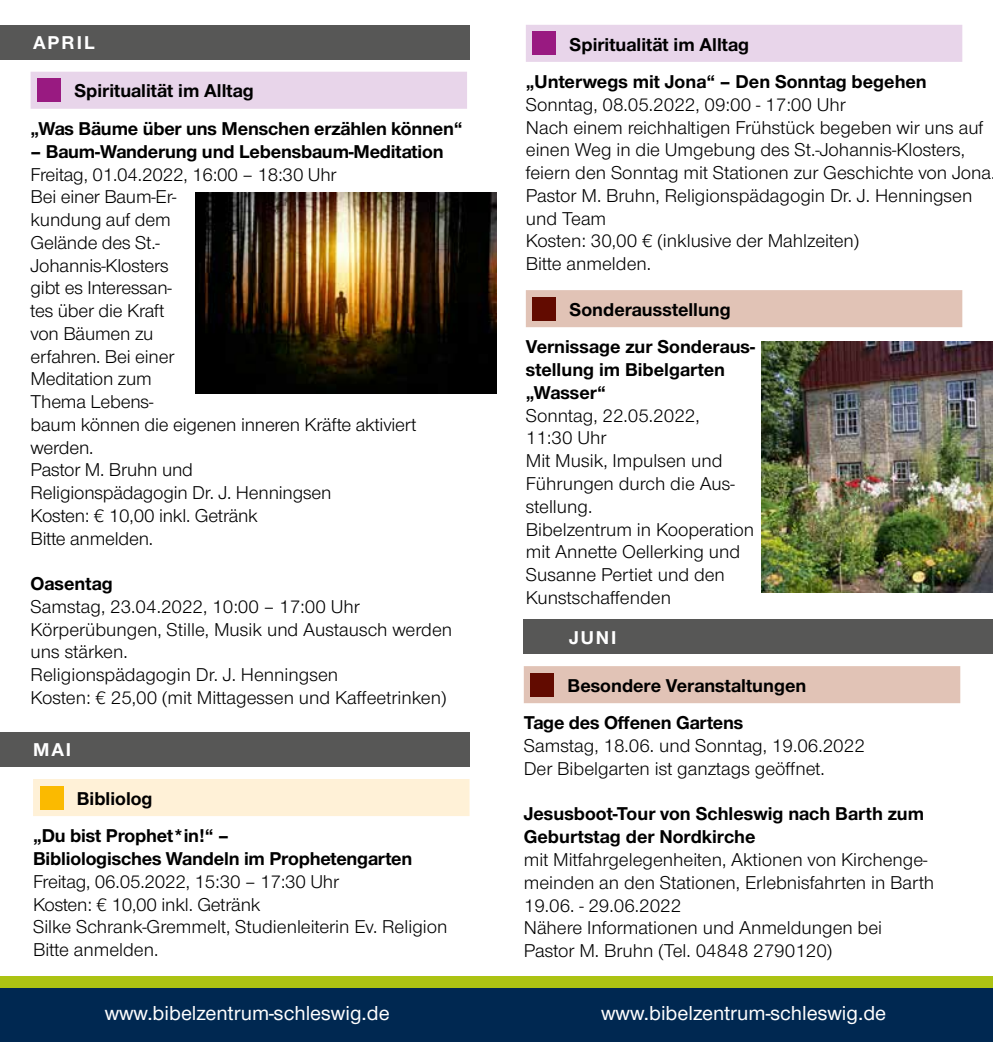
<style>
.page{position:relative;width:993px;height:1042px;background:#fff}
.page>*{position:absolute;margin:0;border:0;box-sizing:border-box;transform-origin:0 0}
.t1{font:500 21px "Nordelbica";color:#fff}
.t2{font:19.25px/22.8px "Nordelbica";color:#000}
.t3{font:700 19.25px/37.6px "Nordelbica";color:#000}
.t4{font:700 19.25px "Nordelbica";letter-spacing:.1em;color:#fff}
</style>
<div class="page">
<div style="left:0;top:25px;width:470px;height:35px;background:#575756"></div>
<div style="left:0;top:987px;width:992px;height:55px;background:#002851"></div>
<div style="left:0;top:976px;width:992px;height:11px;background:#acc313"></div>
<div style="left:525px;top:290px;width:436px;height:37px;background:#e1c3b6"></div>
<div style="left:532px;top:297px;width:23px;height:23px;background:#620b00"></div>
<img style="left:761px;top:341px;width:231px;height:252px">
<div style="left:0;top:732px;width:470px;height:34px;background:#575756"></div>
<div style="left:33px;top:779px;width:436px;height:37px;background:#fff1d7"></div>
<div style="left:40px;top:786px;width:23px;height:23px;background:#fbba00"></div>
<div style="left:523px;top:619px;width:469px;height:35px;background:#575756"></div>
<div style="left:523px;top:666px;width:436px;height:37px;background:#e1c3b6"></div>
<div style="left:530px;top:673px;width:23px;height:23px;background:#620b00"></div>
<img style="left:195px;top:193px;width:301px;height:200px">
<div style="left:526px;top:25px;width:435px;height:37px;background:#e8d5ea"></div>
<div style="left:532px;top:32px;width:23px;height:23px;background:#991a81"></div>
<div style="left:31px;top:72px;width:436px;height:37px;background:#e8d5ea"></div>
<div style="left:38px;top:79px;width:23px;height:23px;background:#991a81"></div>
<p class="t4" style="left:33px;top:32px;width:63px">APRIL</p>
<p class="t3" style="left:31px;top:72px;width:433px;text-indent:44px">Spiritualität im Alltag<br>„Was Bäume über uns Menschen erzählen können“</p>
<p class="t3" style="left:31px;top:132px;width:414px">– Baum-Wanderung und Lebensbaum-Meditation</p>
<p class="t2" style="left:31px;top:163px;width:387px">Freitag, 01.04.2022, 16:00 – 18:30 Uhr<br>Bei einer Baum-Er-<br>kundung auf dem<br>Gelände des St.-<br>Johannis-Klosters<br>gibt es Interessan-<br>tes über die Kraft<br>von Bäumen zu<br>erfahren. Bei einer<br>Meditation zum<br>Thema Lebens-<br>baum können die eigenen inneren Kräfte aktiviert werden.<br>Pastor M. Bruhn und<br>Religionspädagogin Dr. J. Henningsen<br>Kosten: € 10,00 inkl. Getränk<br>Bitte anmelden.</p>
<p class="t3" style="left:31px;top:565px;width:84px">Oasentag</p>
<p class="t2" style="left:31px;top:595px;width:423px">Samstag, 23.04.2022, 10:00 – 17:00 Uhr Körperübungen, Stille, Musik und Austausch werden uns stärken.<br>Religionspädagogin Dr. J. Henningsen<br>Kosten: € 25,00 (mit Mittagessen und Kaffeetrinken)</p>
<p class="t4" style="left:33px;top:739px;width:40px">MAI</p>
<p class="t3" style="left:33px;top:779px;width:197px;text-indent:44px">Bibliolog<br>„Du bist Prophet*in!“ –</p>
<p class="t3" style="left:33px;top:840px;width:381px">Bibliologisches Wandeln im Prophetengarten</p>
<p class="t2" style="left:33px;top:870px;width:416px">Freitag, 06.05.2022, 15:30 – 17:30 Uhr<br>Kosten: € 10,00 inkl. Getränk<br>Silke Schrank-Gremmelt, Studienleiterin Ev. Religion Bitte anmelden.</p>
<p class="t3" style="left:525px;top:25px;width:402px;text-indent:44px">Spiritualität im Alltag<br>„Unterwegs mit Jona“ – Den Sonntag begehen</p>
<p class="t2" style="left:525px;top:93px;width:467px">Sonntag, 08.05.2022, 09:00 - 17:00 Uhr<br>Nach einem reichhaltigen Frühstück begeben wir uns auf einen Weg in die Umgebung des St.-Johannis-Klosters, feiern den Sonntag mit Stationen zur Geschichte von Jona Pastor M. Bruhn, Religionspädagogin Dr. J. Henningsen und Team<br>Kosten: 30,00 € (inklusive der Mahlzeiten)<br>Bitte anmelden.</p>
<p class="t3" style="left:525px;top:291px;width:231px;text-indent:44px">Sonderausstellung<br>Vernissage zur Sonderaus-</p>
<p class="t3" style="left:525px;top:358px;width:201px;line-height:22.8px">stellung im Bibelgarten „Wasser“</p>
<p class="t2" style="left:525px;top:404px;width:230px">Sonntag, 22.05.2022,<br>11:30 Uhr<br>Mit Musik, Impulsen und<br>Führungen durch die Aus&shy;stellung.<br>Bibelzentrum in Kooperation mit Annette Oellerking und<br>Susanne Pertiet und den<br>Kunstschaffenden</p>
<p class="t4" style="left:569px;top:626px;width:49px">JUNI</p>
<p class="t3" style="left:523px;top:666px;width:284px;text-indent:44px">Besondere Veranstaltungen<br>Tage des Offenen Gartens</p>
<p class="t2" style="left:523px;top:734px;width:342px">Samstag, 18.06. und Sonntag, 19.06.2022<br>Der Bibelgarten ist ganztags geöffnet.</p>
<p class="t3" style="left:523px;top:802px;width:402px;line-height:22.8px">Jesusboot-Tour von Schleswig nach Barth zum<br>Geburtstag der Nordkirche</p>
<p class="t2" style="left:523px;top:848px;width:412px">mit Mitfahrgelegenheiten, Aktionen von Kirchenge&shy;meinden an den Stationen, Erlebnisfahrten in Barth 19.06. - 29.06.2022<br>Nähere Informationen und Anmeldungen bei Pastor M. Bruhn (Tel. 04848 2790120)</p>
<p class="t1" style="left:105px;top:1001px;width:286px">www.bibelzentrum-schleswig.de</p>
<p class="t1" style="left:601px;top:1001px;width:286px">www.bibelzentrum-schleswig.de</p>
</div>
